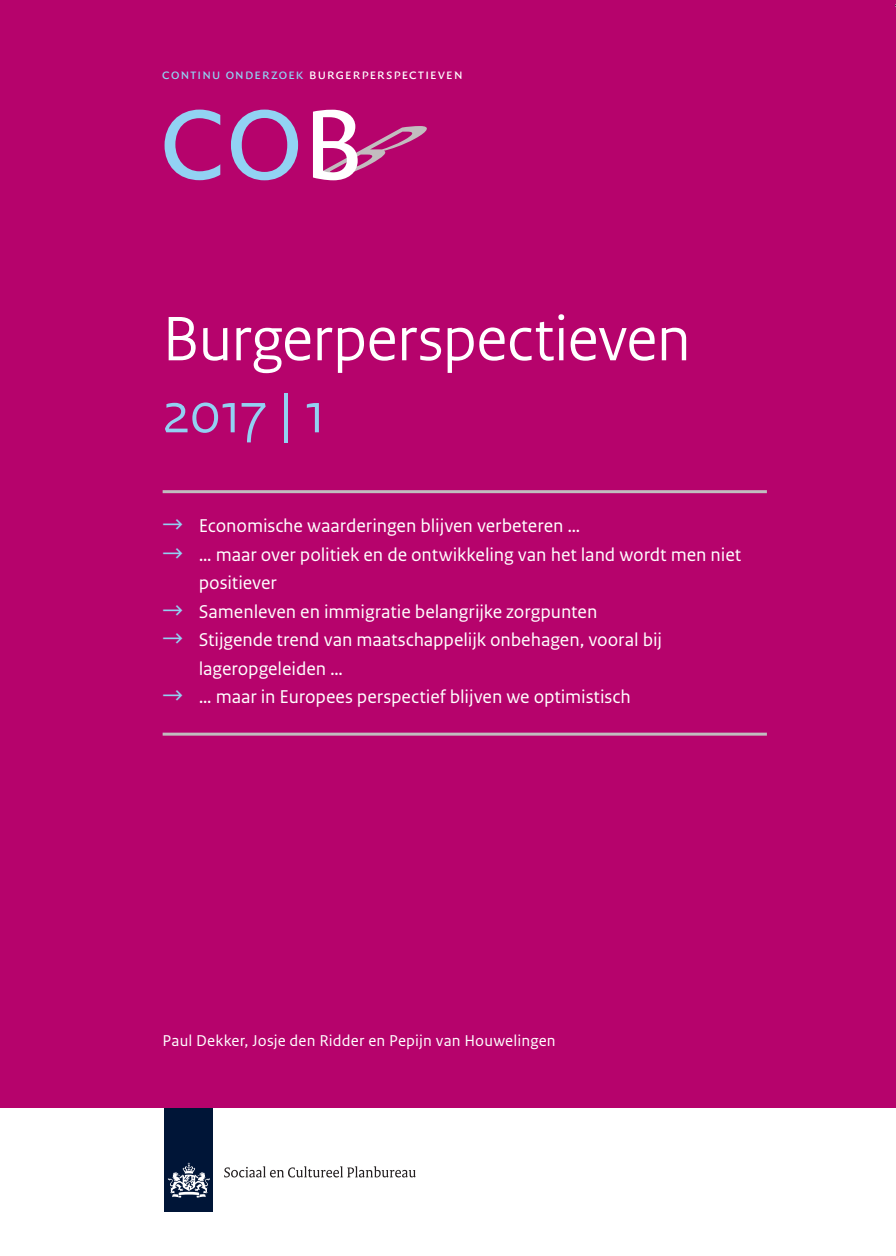
<style>
.page{position:relative;width:896px;height:1256px;background:#fff}
.page>*{position:absolute;margin:0;border:0;box-sizing:border-box;transform-origin:0 0}
.t1{font:106.2px "Quadraat Sans";color:#92d2f3}
.t2{font:66px "Rijksoverheid Sans Heading";color:#fff}
.t3{font:60px "Rijksoverheid Sans Heading";color:#92d1f2}
.t4{font:19.5px/28.5px "Rijksoverheid Sans Text";letter-spacing:-.005em;color:#fff}
.t5{font:16.5px "Rijksoverheid Sans Text";letter-spacing:.01em;color:#fff}
.t6{font:14.85px "Quadraat Sans Caps";letter-spacing:.055em;color:#fff}
.s1{color:#92d2f3}
.s2{color:#fff}
.s3{font-size:24px;color:#92d1f2}
</style>
<div class="page">
<div style="left:165px;top:1017px;width:48px;height:194px;background:#001537"></div>
<svg style="left:168px;top:1162px;width:42px;height:36px"></svg>
<svg style="left:224px;top:1166px;width:191px;height:11px"></svg>
<div style="left:0;top:0;width:896px;height:1107px;background:#b6036c"></div>
<svg style="left:313px;top:126px;width:114px;height:52px"></svg>
<hr style="left:163px;top:490px;width:604px;height:3px;background:#c1bdbf">
<hr style="left:163px;top:732px;width:604px;height:3px;background:#c1bdbf">
<p class="t6" style="left:162px;top:65px;width:302px"><span class="s1">continu onderzoek</span> burgerperspectieven</p>
<h1 class="t1" style="left:161px;top:84px;width:203px">CO<span class="s2">B</span></h1>
<h2 class="t2" style="left:163px;top:300px;width:529px">Burgerperspectieven</h2>
<h3 class="t3" style="left:163px;top:378px;width:164px">2017 | 1</h3>
<p class="t4" style="left:163px;top:512px;width:419px"><span class="s3">→</span> Economische waarderingen blijven verbeteren …</p>
<p class="t4" style="left:199px;top:540px;width:544px;text-indent:-36px"><span class="s3">→</span> … maar over politiek en de ontwikkeling van het land wordt men niet positiever</p>
<p class="t4" style="left:163px;top:597px;width:436px"><span class="s3">→</span> Samenleven en immigratie belangrijke zorgpunten</p>
<p class="t4" style="left:199px;top:626px;width:465px;text-indent:-36px"><span class="s3">→</span> Stijgende trend van maatschappelijk onbehagen, vooral bij lageropgeleiden …</p>
<p class="t4" style="left:163px;top:683px;width:469px"><span class="s3">→</span> … maar in Europees perspectief blijven we optimistisch</p>
<p class="t5" style="left:163px;top:1031px;width:394px">Paul Dekker, Josje den Ridder en Pepijn van Houwelingen</p>
</div>
